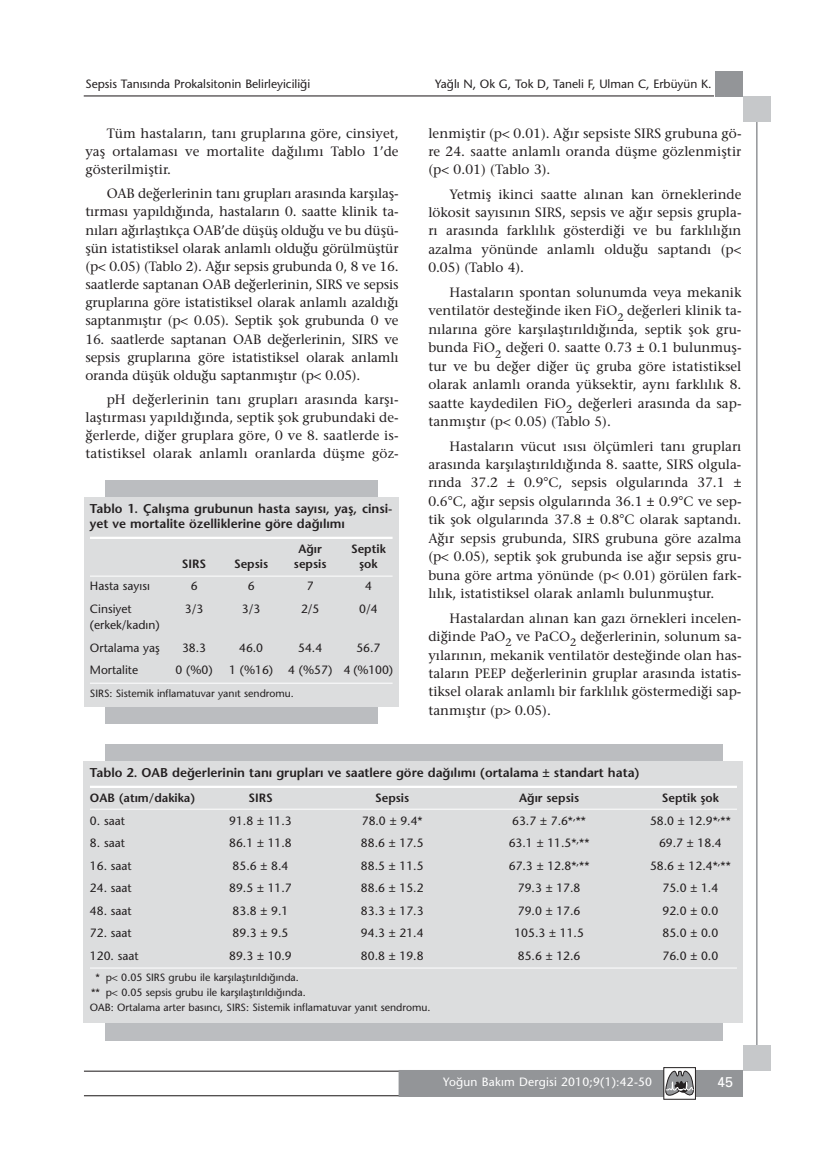
<style>
.page{position:relative;width:828px;height:1169px;background:#fff}
.page>*{position:absolute;margin:0;border:0;box-sizing:border-box;transform-origin:0 0}
.t1{font:14.25px "Univers";color:#fff}
.t2{font:13.5px/18.5px "Stone Serif";color:#231f20;text-align:justify}
.t3{font:600 12.75px/15.3px "Stone Sans";color:#231f20}
.t4{font:12px/22.5px "Stone Sans";color:#231f20}
.t5{font:600 12px "Stone Sans";color:#231f20}
.t6{font:12px "Stone Sans";letter-spacing:.015em;color:#fff}
.t7{font:10.5px/15px "Stone Sans";color:#231f20}
</style>
<div class="page">
<hr style="left:84px;top:1070px;width:345px;height:1px;background:#231f20">
<hr style="left:84px;top:1095px;width:345px;height:1px;background:#231f20">
<div style="left:399px;top:1070px;width:344px;height:27px;background:#939598"></div>
<svg style="left:665px;top:1070px;width:29px;height:30px"></svg>
<div style="left:663px;top:1067px;width:33px;height:32px;border:1px solid #231f20"></div>
<hr style="left:84px;top:95px;width:630px;height:1px;background:#231f20">
<div style="left:715px;top:71px;width:28px;height:26px;background:#939598"></div>
<hr style="left:756px;top:121px;width:2px;height:924px;background:#939598">
<div style="left:743px;top:97px;width:28px;height:25px;background:#c6c8ca"></div>
<div style="left:743px;top:1045px;width:28px;height:26px;background:#c6c8ca"></div>
<div style="left:105px;top:744px;width:617px;height:296px;background:#bbbdc0"></div>
<div style="left:84px;top:761px;width:659px;height:261px;background:#dcddde"></div>
<hr style="left:90px;top:785px;width:647px;height:3px;background:#fff">
<hr style="left:90px;top:808px;width:647px;height:1px;background:#fff">
<hr style="left:90px;top:967px;width:647px;height:1px;background:#fff">
<div style="left:105px;top:480px;width:273px;height:244px;background:#bbbdc0"></div>
<div style="left:84px;top:497px;width:315px;height:210px;background:#dcddde"></div>
<hr style="left:90px;top:537px;width:303px;height:2px;background:#fff">
<hr style="left:90px;top:576px;width:303px;height:1px;background:#fff">
<hr style="left:90px;top:683px;width:303px;height:1px;background:#fff">
<p class="t4" style="left:85px;top:74px;width:226px">Sepsis Tanısında Prokalsitonin Belirleyiciliği</p>
<p class="t2" style="left:85px;top:125px;width:315px;text-indent:21px">Tüm hastaların, tanı gruplarına göre, cinsiyet, yaş ortalaması ve mortalite dağılımı Tablo 1’de gösterilmiştir.</p>
<p class="t2" style="left:85px;top:186px;width:315px;text-indent:21px">OAB değerlerinin tanı grupları arasında karşılaş&shy;tırması yapıldığında, hastaların 0. saatte klinik ta&shy;nıları ağırlaştıkça OAB’de düşüş olduğu ve bu düşü&shy;şün istatistiksel olarak anlamlı olduğu görülmüştür (p&lt; 0.05) (Tablo 2). Ağır sepsis grubunda 0, 8 ve 16. saatlerde saptanan OAB değerlerinin, SIRS ve sepsis gruplarına göre istatistiksel olarak anlamlı azaldığı saptanmıştır (p&lt; 0.05). Septik şok grubunda 0 ve</p>
<p class="t2" style="left:85px;top:331px;width:315px">16. saatlerde saptanan OAB değerlerinin, SIRS ve sepsis gruplarına göre istatistiksel olarak anlamlı oranda düşük olduğu saptanmıştır (p&lt; 0.05).</p>
<p class="t2" style="left:85px;top:391px;width:315px;text-indent:21px">pH değerlerinin tanı grupları arasında karşı&shy;laştırması yapıldığında, septik şok grubundaki de&shy;ğerlerde, diğer gruplara göre, 0 ve 8. saatlerde is&shy;tatistiksel olarak anlamlı oranlarda düşme göz-</p>
<p class="t3" style="left:90px;top:502px;width:304px">Tablo 1. Çalışma grubunun hasta sayısı, yaş, cinsi&shy;yet ve mortalite özelliklerine göre dağılımı</p>
<p class="t5" style="left:298px;top:544px;width:25px">Ağır</p>
<p class="t5" style="left:351px;top:544px;width:36px">Septik</p>
<p class="t5" style="left:182px;top:559px;width:26px">SIRS</p>
<p class="t5" style="left:234px;top:559px;width:36px">Sepsis</p>
<p class="t5" style="left:294px;top:559px;width:34px">sepsis</p>
<p class="t5" style="left:359px;top:559px;width:20px">şok</p>
<p class="t4" style="left:90px;top:576px;width:62px">Hasta sayısı</p>
<p class="t4" style="left:191px;top:576px;width:8px">6</p>
<p class="t4" style="left:248px;top:576px;width:8px">6</p>
<p class="t4" style="left:307px;top:576px;width:8px">7</p>
<p class="t4" style="left:365px;top:576px;width:8px">4</p>
<p class="t4" style="left:90px;top:598px;width:43px">Cinsiyet</p>
<p class="t4" style="left:185px;top:598px;width:20px">3/3</p>
<p class="t4" style="left:242px;top:598px;width:20px">3/3</p>
<p class="t4" style="left:301px;top:598px;width:20px">2/5</p>
<p class="t4" style="left:359px;top:598px;width:20px">0/4</p>
<p class="t4" style="left:90px;top:615px;width:71px">(erkek/kadın)<br>Ortalama yaş</p>
<p class="t4" style="left:182px;top:637px;width:26px">38.3</p>
<p class="t4" style="left:239px;top:637px;width:26px">46.0</p>
<p class="t4" style="left:298px;top:637px;width:26px">54.4</p>
<p class="t4" style="left:356px;top:637px;width:26px">56.7</p>
<p class="t4" style="left:90px;top:660px;width:50px">Mortalite</p>
<p class="t4" style="left:176px;top:660px;width:39px">0 (%0)</p>
<p class="t4" style="left:229px;top:660px;width:46px">1 (%16)</p>
<p class="t4" style="left:288px;top:660px;width:106px">4 (%57) 4 (%100)</p>
<p class="t7" style="left:90px;top:686px;width:206px">SIRS: Sistemik inflamatuvar yanıt sendromu.</p>
<p class="t4" style="left:435px;top:74px;width:278px">Yağlı N, Ok G, Tok D, Taneli F, Ulman C, Erbüyün K.</p>
<p class="t2" style="left:428px;top:125px;width:315px">lenmiştir (p&lt; 0.01). Ağır sepsiste SIRS grubuna gö&shy;re 24. saatte anlamlı oranda düşme gözlenmiştir (p&lt; 0.01) (Tablo 3).</p>
<p class="t2" style="left:428px;top:186px;width:315px;text-indent:21px">Yetmiş ikinci saatte alınan kan örneklerinde lökosit sayısının SIRS, sepsis ve ağır sepsis grupla&shy;rı arasında farklılık gösterdiği ve bu farklılığın azalma yönünde anlamlı olduğu saptandı (p&lt; 0.05) (Tablo 4).</p>
<p class="t2" style="left:428px;top:284px;width:315px;text-indent:21px">Hastaların spontan solunumda veya mekanik ventilatör desteğinde iken FiO<sub>2</sub> değerleri klinik ta&shy;nılarına göre karşılaştırıldığında, septik şok gru&shy;bunda FiO<sub>2</sub> değeri 0. saatte 0.73 ± 0.1 bulunmuş&shy;tur ve bu değer diğer üç gruba göre istatistiksel olarak anlamlı oranda yüksektir, aynı farklılık 8. saatte kaydedilen FiO<sub>2</sub> değerleri arasında da sap&shy;tanmıştır (p&lt; 0.05) (Tablo 5).</p>
<p class="t2" style="left:428px;top:438px;width:315px;text-indent:21px">Hastaların vücut ısısı ölçümleri tanı grupları arasında karşılaştırıldığında 8. saatte, SIRS olgula&shy;rında 37.2 ± 0.9°C, sepsis olgularında 37.1 ± 0.6°C, ağır sepsis olgularında 36.1 ± 0.9°C ve sep&shy;tik şok olgularında 37.8 ± 0.8°C olarak saptandı.<br>Ağır sepsis grubunda, SIRS grubuna göre azalma (p&lt; 0.05), septik şok grubunda ise ağır sepsis gru&shy;buna göre artma yönünde (p&lt; 0.01) görülen fark&shy;lılık, istatistiksel olarak anlamlı bulunmuştur.</p>
<p class="t2" style="left:428px;top:610px;width:315px;text-indent:21px">Hastalardan alınan kan gazı örnekleri incelen&shy;diğinde PaO<sub>2</sub> ve PaCO<sub>2</sub> değerlerinin, solunum sa&shy;yılarının, mekanik ventilatör desteğinde olan has&shy;taların PEEP değerlerinin gruplar arasında istatis&shy;tiksel olarak anlamlı bir farklılık göstermediği sap&shy;tanmıştır (p&gt; 0.05).</p>
<p class="t3" style="left:90px;top:766px;width:551px">Tablo 2. OAB değerlerinin tanı grupları ve saatlere göre dağılımı (ortalama ± standart hata)</p>
<p class="t5" style="left:90px;top:793px;width:107px">OAB (atım/dakika)</p>
<p class="t5" style="left:248px;top:793px;width:26px">SIRS</p>
<p class="t5" style="left:375px;top:793px;width:36px">Sepsis</p>
<p class="t5" style="left:519px;top:793px;width:61px">Ağır sepsis</p>
<p class="t5" style="left:662px;top:793px;width:59px">Septik şok</p>
<p class="t4" style="left:90px;top:810px;width:36px">0. saat</p>
<p class="t4" style="left:229px;top:810px;width:64px">91.8 ± 11.3</p>
<p class="t4" style="left:362px;top:810px;width:62px">78.0 ± 9.4*</p>
<p class="t4" style="left:512px;top:810px;width:75px">63.7 ± 7.6*<sup>,</sup>**</p>
<p class="t4" style="left:650px;top:810px;width:82px">58.0 ± 12.9*<sup>,</sup>**</p>
<p class="t4" style="left:90px;top:833px;width:36px">8. saat</p>
<p class="t4" style="left:229px;top:833px;width:64px">86.1 ± 11.8</p>
<p class="t4" style="left:361px;top:833px;width:64px">88.6 ± 17.5</p>
<p class="t4" style="left:509px;top:833px;width:82px">63.1 ± 11.5*<sup>,</sup>**</p>
<p class="t4" style="left:659px;top:833px;width:64px">69.7 ± 18.4</p>
<p class="t4" style="left:90px;top:855px;width:43px">16. saat</p>
<p class="t4" style="left:233px;top:855px;width:57px">85.6 ± 8.4</p>
<p class="t4" style="left:361px;top:855px;width:64px">88.5 ± 11.5</p>
<p class="t4" style="left:509px;top:855px;width:82px">67.3 ± 12.8*<sup>,</sup>**</p>
<p class="t4" style="left:650px;top:855px;width:82px">58.6 ± 12.4*<sup>,</sup>**</p>
<p class="t4" style="left:90px;top:878px;width:43px">24. saat</p>
<p class="t4" style="left:229px;top:878px;width:64px">89.5 ± 11.7</p>
<p class="t4" style="left:361px;top:878px;width:64px">88.6 ± 15.2</p>
<p class="t4" style="left:518px;top:878px;width:64px">79.3 ± 17.8</p>
<p class="t4" style="left:663px;top:878px;width:57px">75.0 ± 1.4</p>
<p class="t4" style="left:90px;top:900px;width:43px">48. saat</p>
<p class="t4" style="left:233px;top:900px;width:57px">83.8 ± 9.1</p>
<p class="t4" style="left:361px;top:900px;width:64px">83.3 ± 17.3</p>
<p class="t4" style="left:518px;top:900px;width:64px">79.0 ± 17.6</p>
<p class="t4" style="left:663px;top:900px;width:57px">92.0 ± 0.0</p>
<p class="t4" style="left:90px;top:923px;width:43px">72. saat</p>
<p class="t4" style="left:233px;top:923px;width:57px">89.3 ± 9.5</p>
<p class="t4" style="left:361px;top:923px;width:64px">94.3 ± 21.4</p>
<p class="t4" style="left:514px;top:923px;width:71px">105.3 ± 11.5</p>
<p class="t4" style="left:663px;top:923px;width:57px">85.0 ± 0.0</p>
<p class="t4" style="left:90px;top:945px;width:50px">120. saat</p>
<p class="t4" style="left:229px;top:945px;width:64px">89.3 ± 10.9</p>
<p class="t4" style="left:361px;top:945px;width:64px">80.8 ± 19.8</p>
<p class="t4" style="left:518px;top:945px;width:64px">85.6 ± 12.6</p>
<p class="t4" style="left:663px;top:945px;width:57px">76.0 ± 0.0</p>
<p class="t7" style="left:90px;top:970px;width:342px;text-indent:6px">* p&lt; 0.05 SIRS grubu ile karşılaştırıldığında.<br>** p&lt; 0.05 sepsis grubu ile karşılaştırıldığında.<br>OAB: Ortalama arter basıncı, SIRS: Sistemik inflamatuvar yanıt sendromu.</p>
<p class="t6" style="left:443px;top:1077px;width:211px">Yoğun Bakım Dergisi 2010;9(1):42-50</p>
<p class="t1" style="left:717px;top:1076px;width:17px">45</p>
</div>
